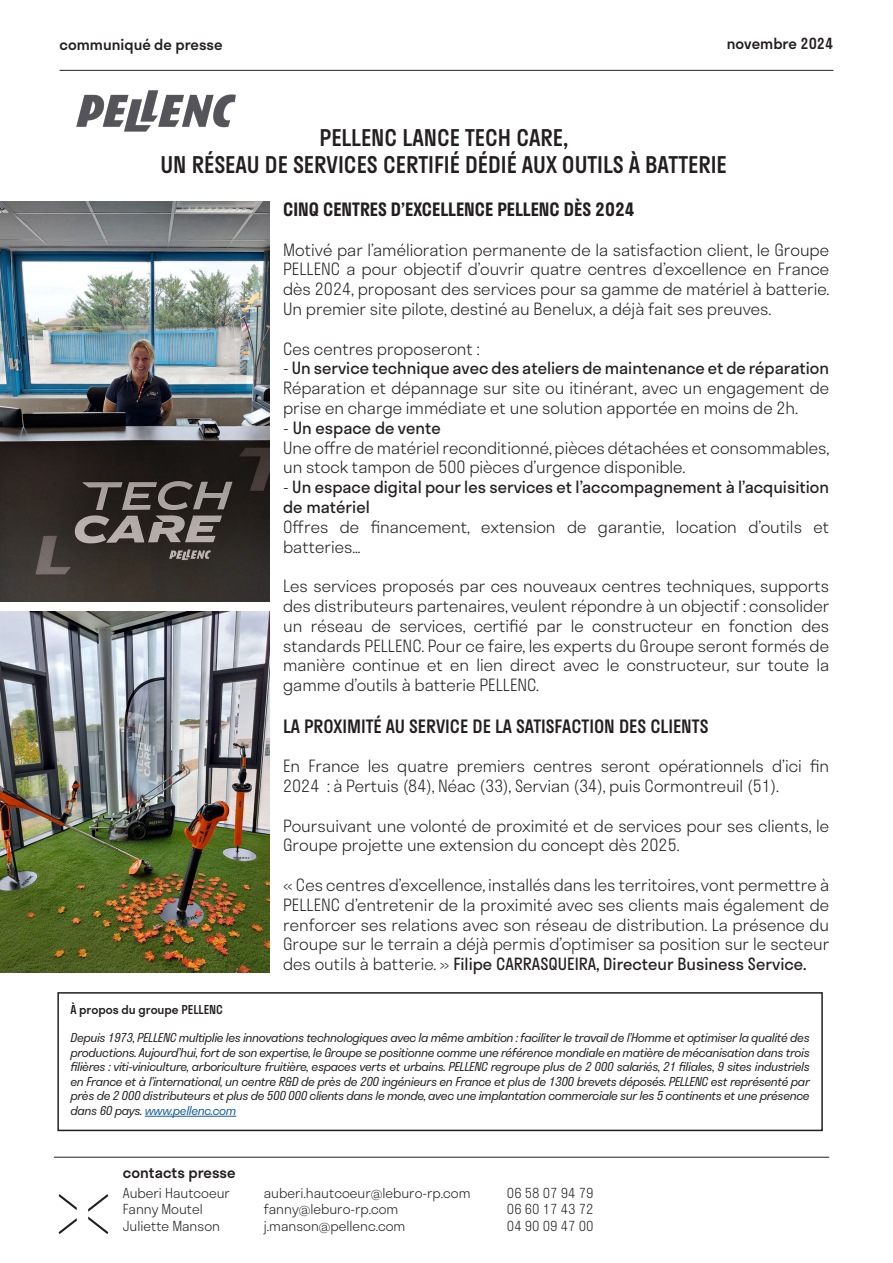
<style>
.page{position:relative;width:893px;height:1263px;background:#fff}
.page>*{position:absolute;margin:0;border:0;box-sizing:border-box;transform-origin:0 0}
.Titre_Zilla_Bold_24_capitales{font:500 22.5px "Stratos";color:#231f20}
.t1{font:500 18px "Stratos";color:#231f20}
.t2{font:600 18px "Stratos";color:#231f20}
.t3{font:300 16.5px/19.8px "Stratos";color:#231f20}
.t4{font:16.5px/19.8px "Stratos";color:#231f20}
.t5{font:500 15px "Stratos";color:#231f20}
.t6{font:300 13.5px "Stratos";color:#231f20}
.t7{font:italic 300 12px/14.4px "Stratos";letter-spacing:-.03em;color:#231f20;text-align:justify}
.t8{font:500 12px "Stratos";color:#231f20}
.s1{font-weight:300}
.s2{font-weight:400}
.s3{color:#175d9e}
</style>
<div class="page">
<hr style="left:60px;top:70px;width:773px;height:1px;background:#231f20">
<img style="left:64px;top:69px;width:191px;height:63px">
<hr style="left:54px;top:1157px;width:775px;height:1px;background:#231f20">
<svg style="left:59px;top:1218px;width:18px;height:16px"></svg>
<svg style="left:88px;top:1194px;width:20px;height:40px"></svg>
<svg style="left:59px;top:1194px;width:18px;height:16px"></svg>
<div style="left:57px;top:992px;width:766px;height:139px;border:2px solid #231f20"></div>
<hr style="left:145px;top:1116px;width:91px;height:1px;background:#175d9e">
<img style="left:0;top:612px;width:269px;height:361px">
<img style="left:0;top:202px;width:269px;height:400px">
<p class="t5" style="left:60px;top:32px;width:165px">communiqué de presse</p>
<p class="t5" style="left:727px;top:32px;width:108px">novembre 2024</p>
<p class="Titre_Zilla_Bold_24_capitales" style="left:319px;top:119px;width:250px">PELLENC LANCE TECH CARE,</p>
<p class="Titre_Zilla_Bold_24_capitales" style="left:160px;top:146px;width:568px">UN RÉSEAU DE SERVICES CERTIFIÉ DÉDIÉ AUX OUTILS À BATTERIE</p>
<p class="t2" style="left:283px;top:195px;width:353px">CINQ CENTRES D’EXCELLENCE PELLENC DÈS 2024</p>
<p class="t3" style="left:283px;top:239px;width:548px;text-align:justify">Motivé par l’amélioration permanente de la satisfaction client, le Groupe PELLENC a pour objectif d’ouvrir quatre centres d’excellence en France dès 2024, proposant des services pour sa gamme de matériel à batterie.<br>Un premier site pilote, destiné au Benelux, a déjà fait ses preuves.</p>
<p class="t3" style="left:283px;top:338px;width:198px">Ces centres proposeront :</p>
<p class="t4" style="left:283px;top:358px;width:548px"><span class="s1">-</span> Un service technique avec des ateliers de maintenance et de réparation</p>
<p class="t3" style="left:283px;top:378px;width:548px">Réparation et dépannage sur site ou itinérant, avec un engagement de prise en charge immédiate et une solution apportée en moins de 2h.</p>
<p class="t4" style="left:283px;top:417px;width:159px"><span class="s1">-</span> Un espace de vente</p>
<p class="t3" style="left:283px;top:437px;width:548px">Une offre de matériel reconditionné, pièces détachées et consommables, un stock tampon de 500 pièces d’urgence disponible.</p>
<p class="t4" style="left:283px;top:477px;width:548px"><span class="s1">-</span> Un espace digital pour les services et l’accompagnement à l’acquisition de matériel</p>
<p class="t3" style="left:283px;top:516px;width:548px">Offres de financement, extension de garantie, location d’outils et batteries…</p>
<p class="t3" style="left:283px;top:576px;width:548px;text-align:justify">Les services proposés par ces nouveaux centres techniques, supports des distributeurs partenaires, veulent répondre à un objectif : consolider un réseau de services, certifié par le constructeur en fonction des standards PELLENC. Pour ce faire, les experts du Groupe seront formés de manière continue et en lien direct avec le constructeur, sur toute la gamme d’outils à batterie PELLENC.</p>
<p class="t1" style="left:283px;top:711px;width:427px">LA PROXIMITÉ AU SERVICE DE LA SATISFACTION DES CLIENTS</p>
<p class="t3" style="left:283px;top:756px;width:548px">En France les quatre premiers centres seront opérationnels d’ici fin<br>2024 : à Pertuis (84), Néac (33), Servian (34), puis Cormontreuil (51).</p>
<p class="t3" style="left:283px;top:815px;width:548px">Poursuivant une volonté de proximité et de services pour ses clients, le<br>Groupe projette une extension du concept dès 2025.</p>
<p class="t3" style="left:283px;top:874px;width:548px;text-align:justify">« Ces centres d’excellence, installés dans les territoires, vont permettre à PELLENC d’entretenir de la proximité avec ses clients mais également de renforcer ses relations avec son réseau de distribution. La présence du Groupe sur le terrain a déjà permis d’optimiser sa position sur le secteur des outils à batterie. » <span class="s2">Filipe CARRASQUEIRA, Directeur Business Service.</span></p>
<p class="t8" style="left:71px;top:1000px;width:154px">À propos du groupe PELLENC</p>
<p class="t7" style="left:71px;top:1030px;width:741px">Depuis 1973, PELLENC multiplie les innovations technologiques avec la même ambition : faciliter le travail de l’Homme et optimiser la qualité des productions. Aujourd’hui, fort de son expertise, le Groupe se positionne comme une référence mondiale en matière de mécanisation dans trois filières : viti-viniculture, arboriculture fruitière, espaces verts et urbains. PELLENC regroupe plus de 2 000 salariés, 21 filiales, 9 sites industriels en France et à l’international, un centre R&amp;D de près de 200 ingénieurs en France et plus de 1300 brevets déposés. PELLENC est représenté par près de 2 000 distributeurs et plus de 500 000 clients dans le monde, avec une implantation commerciale sur les 5 continents et une présence dans 60 pays. <span class="s3">www.pellenc.com</span></p>
<p class="t5" style="left:123px;top:1160px;width:114px">contacts presse</p>
<p class="t6" style="left:123px;top:1182px;width:109px">Auberi Hautcoeur</p>
<p class="t6" style="left:264px;top:1182px;width:208px">auberi.hautcoeur@leburo-rp.com</p>
<p class="t6" style="left:507px;top:1182px;width:88px">06 58 07 94 79</p>
<p class="t6" style="left:123px;top:1198px;width:81px">Fanny Moutel</p>
<p class="t6" style="left:264px;top:1198px;width:136px">fanny@leburo-rp.com</p>
<p class="t6" style="left:507px;top:1198px;width:88px">06 60 17 43 72</p>
<p class="t6" style="left:123px;top:1215px;width:99px">Juliette Manson</p>
<p class="t6" style="left:264px;top:1215px;width:143px">j.manson@pellenc.com</p>
<p class="t6" style="left:507px;top:1215px;width:88px">04 90 09 47 00</p>
</div>
